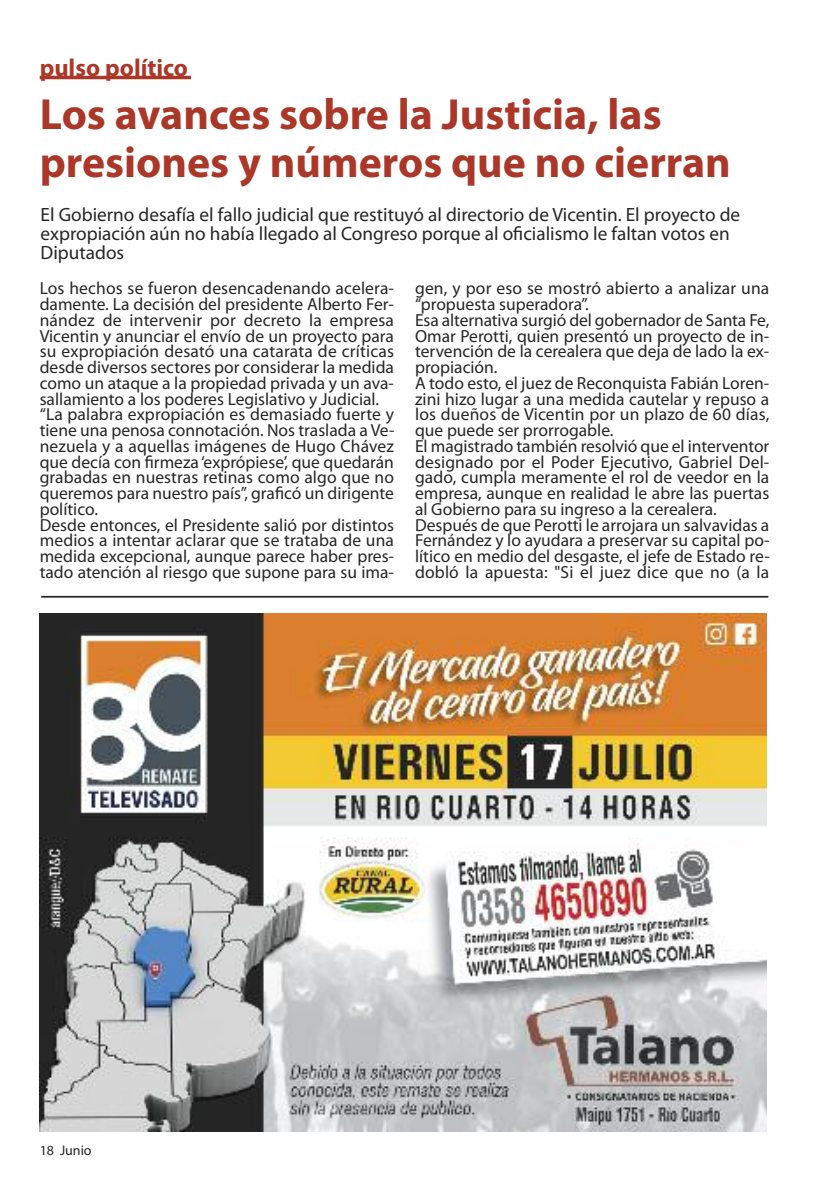
<style>
.page{position:relative;width:819px;height:1191px;background:#fff}
.page>*{position:absolute;margin:0;border:0;box-sizing:border-box;transform-origin:0 0}
.t1{font:700 43.75px/47.2px "Myriad Pro";color:#ab3729}
.t2{font:700 24.5px "Myriad Pro";color:#ab3729}
.t3{font:19.25px/19.2px "Myriad Pro";color:#272627}
.t4{font:17.5px/15.8px "Myriad Pro";color:#272627}
.t5{font:14px "Myriad Pro";color:#272627}
</style>
<div class="page">
<img style="left:40px;top:613px;width:726px;height:518px">
<hr style="left:41px;top:596px;width:727px;height:1px;background:#272627">
<hr style="left:40px;top:76px;width:151px;height:3px;background:#ab3729">
<h2 class="t2" style="left:40px;top:59px;width:150px">pulso político</h2>
<h1 class="t1" style="left:40px;top:95px;width:692px">Los avances sobre la Justicia, las presiones y números que no cierran</h1>
<p class="t3" style="left:41px;top:206px;width:701px">El Gobierno desafía el fallo judicial que restituyó al directorio de Vicentin. El proyecto de expropiación aún no había llegado al Congreso porque al oficialismo le faltan votos en<br>Diputados</p>
<p class="t4" style="left:40px;top:282px;width:356px">Los hechos se fueron desencadenando acelera&shy;damente. La decisión del presidente Alberto Fer&shy;nández de intervenir por decreto la empresa Vicentin y anunciar el envío de un proyecto para su expropiación desató una catarata de críticas desde diversos sectores por considerar la medida como un ataque a la propiedad privada y un ava&shy;sallamiento a los poderes Legislativo y Judicial. “La palabra expropiación es demasiado fuerte y tiene una penosa connotación. Nos traslada a Ve&shy;nezuela y a aquellas imágenes de Hugo Chávez que decía con firmeza‘exprópiese’, que quedarán grabadas en nuestras retinas como algo que no queremos para nuestro país”, graficó un dirigente político.<br>Desde entonces, el Presidente salió por distintos medios a intentar aclarar que se trataba de una medida excepcional, aunque parece haber pres&shy;tado atención al riesgo que supone para su ima-</p>
<p class="t4" style="left:415px;top:282px;width:356px">gen, y por eso se mostró abierto a analizar una “propuesta superadora”.<br>Esa alternativa surgió del gobernador de Santa Fe, Omar Perotti, quien presentó un proyecto de in&shy;tervención de la cerealera que deja de lado la ex&shy;propiación.<br>A todo esto, el juez de Reconquista Fabián Loren&shy;zini hizo lugar a una medida cautelar y repuso a los dueños de Vicentin por un plazo de 60 días, que puede ser prorrogable.<br>El magistrado también resolvió que el interventor designado por el Poder Ejecutivo, Gabriel Del&shy;gado, cumpla meramente el rol de veedor en la empresa, aunque en realidad le abre las puertas al Gobierno para su ingreso a la cerealera.<br>Después de que Perotti le arrojara un salvavidas a Fernández y lo ayudara a preservar su capital po&shy;lítico en medio del desgaste, el jefe de Estado re&shy;dobló la apuesta: "Si el juez dice que no (a la</p>
<p class="t5" style="left:40px;top:1145px;width:53px">18 Junio</p>
</div>
